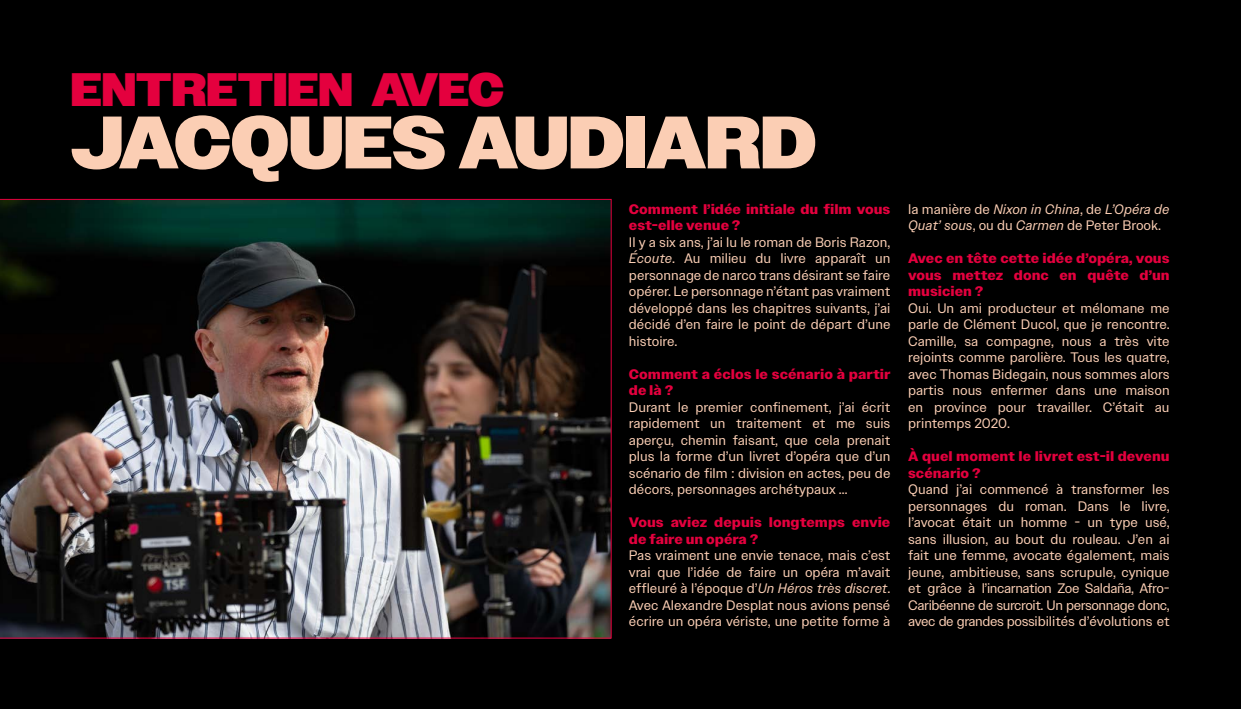
<style>
.page{position:relative;width:1241px;height:709px;background:#fff}
.page>*{position:absolute;margin:0;border:0;box-sizing:border-box;transform-origin:0 0}
.t1{font:900 74px "Owners";color:#fbceb4}
.t2{font:900 46.88px "Owners";color:#e4003e}
.t3{font:13.75px/16.5px "Owners Text";color:#fbceb4;text-align:justify}
.t4{font:700 13.75px/16.5px "Owners Text";color:#e4003e}
.t5{font:italic 13.75px/16.5px "Owners Text";color:#fbceb4}
.s1{font-style:italic}
.s2{font-style:normal}
</style>
<div class="page">
<div style="left:0;top:0;width:1240px;height:709px;background:#000"></div>
<img style="left:0;top:199px;width:611px;height:439px">
<h2 class="t2" style="left:71px;top:62px;width:434px">ENTRETIEN AVEC</h2>
<h1 class="t1" style="left:71px;top:99px;width:746px">JACQUES AUDIARD</h1>
<p class="t4" style="left:628px;top:201px;width:263px">Comment l’idée initiale du film vous est-elle venue ?</p>
<p class="t3" style="left:628px;top:233px;width:263px">Il y a six ans, j’ai lu le roman de Boris Razon, <span class="s1">Écoute</span>. Au milieu du livre apparaît un personnage de narco trans désirant se faire opérer. Le personnage n’étant pas vraiment développé dans les chapitres suivants, j’ai décidé d’en faire le point de départ d’une histoire.</p>
<p class="t4" style="left:628px;top:366px;width:263px">Comment a éclos le scénario à partir de là ?</p>
<p class="t3" style="left:628px;top:398px;width:263px">Durant le premier confinement, j’ai écrit rapidement un traitement et me suis aperçu, chemin faisant, que cela prenait plus la forme d’un livret d’opéra que d’un scénario de film : division en actes, peu de décors, personnages archétypaux …</p>
<p class="t4" style="left:628px;top:514px;width:263px">Vous aviez depuis longtemps envie de faire un opéra ?</p>
<p class="t3" style="left:628px;top:547px;width:263px">Pas vraiment une envie tenace, mais c’est vrai que l’idée de faire un opéra m’avait effleuré à l’époque d’<span class="s1">Un Héros très discret</span>.<br>Avec Alexandre Desplat nous avions pensé écrire un opéra vériste, une petite forme à</p>
<p class="t5" style="left:908px;top:200px;width:263px"><span class="s2">la manière de</span> Nixon in China<span class="s2">, de</span> L’Opéra de<br>Quat’ sous<span class="s2">, ou du</span> Carmen <span class="s2">de Peter Brook.</span></p>
<p class="t4" style="left:908px;top:250px;width:263px;text-align:justify">Avec en tête cette idée d’opéra, vous vous mettez donc en quête d’un musicien ?</p>
<p class="t3" style="left:908px;top:299px;width:263px">Oui. Un ami producteur et mélomane me parle de Clément Ducol, que je rencontre.<br>Camille, sa compagne, nous a très vite rejoints comme parolière. Tous les quatre, avec Thomas Bidegain, nous sommes alors partis nous enfermer dans une maison en province pour travailler. C’était au printemps 2020.</p>
<p class="t4" style="left:908px;top:448px;width:263px">À quel moment le livret est-il devenu scénario ?</p>
<p class="t3" style="left:908px;top:481px;width:263px">Quand j’ai commencé à transformer les personnages du roman. Dans le livre, l’avocat était un homme - un type usé, sans illusion, au bout du rouleau. J’en ai fait une femme, avocate également, mais jeune, ambitieuse, sans scrupule, cynique et grâce à l’incarnation Zoe Saldaña, Afro-Caribéenne de surcroit. Un personnage donc, avec de grandes possibilités d’évolutions et</p>
</div>
